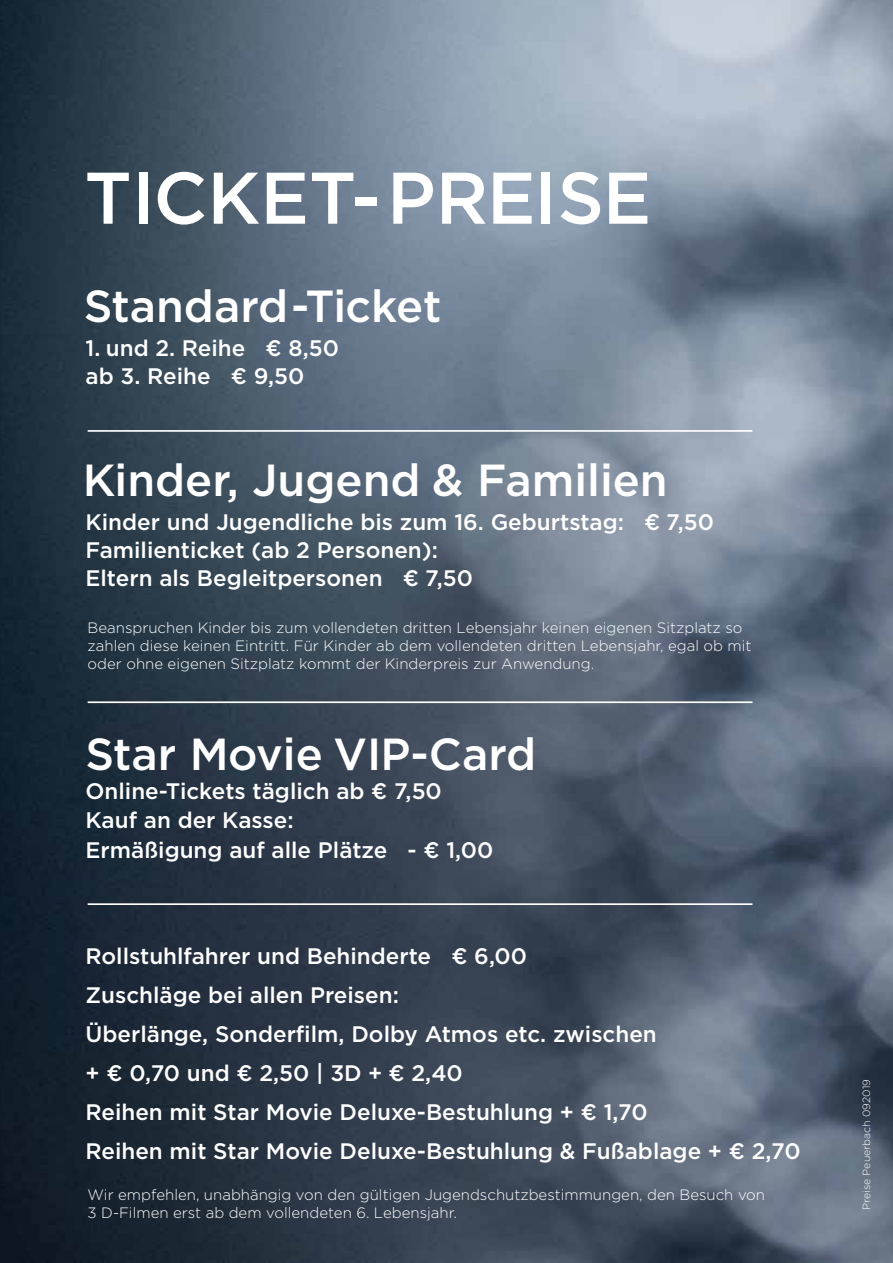
<style>
.page{position:relative;width:893px;height:1263px;background:#fff}
.page>*{position:absolute;margin:0;border:0;box-sizing:border-box;transform-origin:0 0}
.t1{font:500 72.9px "Gotham";color:#fff}
.t2{font:500 44.85px "Gotham";color:#fff}
.t3{font:500 22.5px/39px "Gotham";color:#fff}
.t4{font:300 15px/18px "Gotham";color:#fff}
.t5{font:300 10.5px "Gotham";color:#fff}
</style>
<div class="page">
<img style="left:0;top:0;width:893px;height:1263px">
<hr style="left:88px;top:430px;width:664px;height:2px;background:#fff">
<hr style="left:88px;top:701px;width:664px;height:2px;background:#fff">
<hr style="left:88px;top:903px;width:664px;height:2px;background:#fff">
<h1 class="t1" style="left:84px;top:150px;width:568px">TICKET-PREISE</h1>
<h2 class="t2" style="left:84px;top:277px;width:360px">Standard-Ticket</h2>
<p class="t3" style="left:86px;top:333px;width:255px;line-height:28px">1. und 2. Reihe € 8,50 ab 3. Reihe € 9,50</p>
<h2 class="t2" style="left:83px;top:451px;width:586px">Kinder, Jugend &amp; Familien</h2>
<p class="t3" style="left:86px;top:508px;width:630px;line-height:28px">Kinder und Jugendliche bis zum 16. Geburtstag: € 7,50<br>Familienticket (ab 2 Personen):<br>Eltern als Begleitpersonen € 7,50</p>
<p class="t4" style="left:88px;top:618px;width:665px">Beanspruchen Kinder bis zum vollendeten dritten Lebensjahr keinen eigenen Sitzplatz so zahlen diese keinen Eintritt. Für Kinder ab dem vollendeten dritten Lebensjahr, egal ob mit oder ohne eigenen Sitzplatz kommt der Kinderpreis zur Anwendung.</p>
<h2 class="t2" style="left:86px;top:725px;width:452px">Star Movie VIP-Card</h2>
<p class="t3" style="left:86px;top:776px;width:409px;line-height:29.2px">Online-Tickets täglich ab € 7,50<br>Kauf an der Kasse:<br>Ermäßigung auf alle Plätze - € 1,00</p>
<p class="t3" style="left:86px;top:936px;width:717px">Rollstuhlfahrer und Behinderte € 6,00<br>Zuschläge bei allen Preisen:<br>Überlänge, Sonderfilm, Dolby Atmos etc. zwischen<br>+ € 0,70 und € 2,50 | 3D + € 2,40<br>Reihen mit Star Movie Deluxe-Bestuhlung + € 1,70<br>Reihen mit Star Movie Deluxe-Bestuhlung &amp; Fußablage + € 2,70</p>
<p class="t4" style="left:88px;top:1185px;width:679px">Wir empfehlen, unabhängig von den gültigen Jugendschutzbestimmungen, den Besuch von<br>3 D-Filmen erst ab dem vollendeten 6. Lebensjahr.</p>
<p class="t5" style="left:860px;top:1210px;width:132px;rotate:-90deg">Preise Peuerbach 092019</p>
</div>
